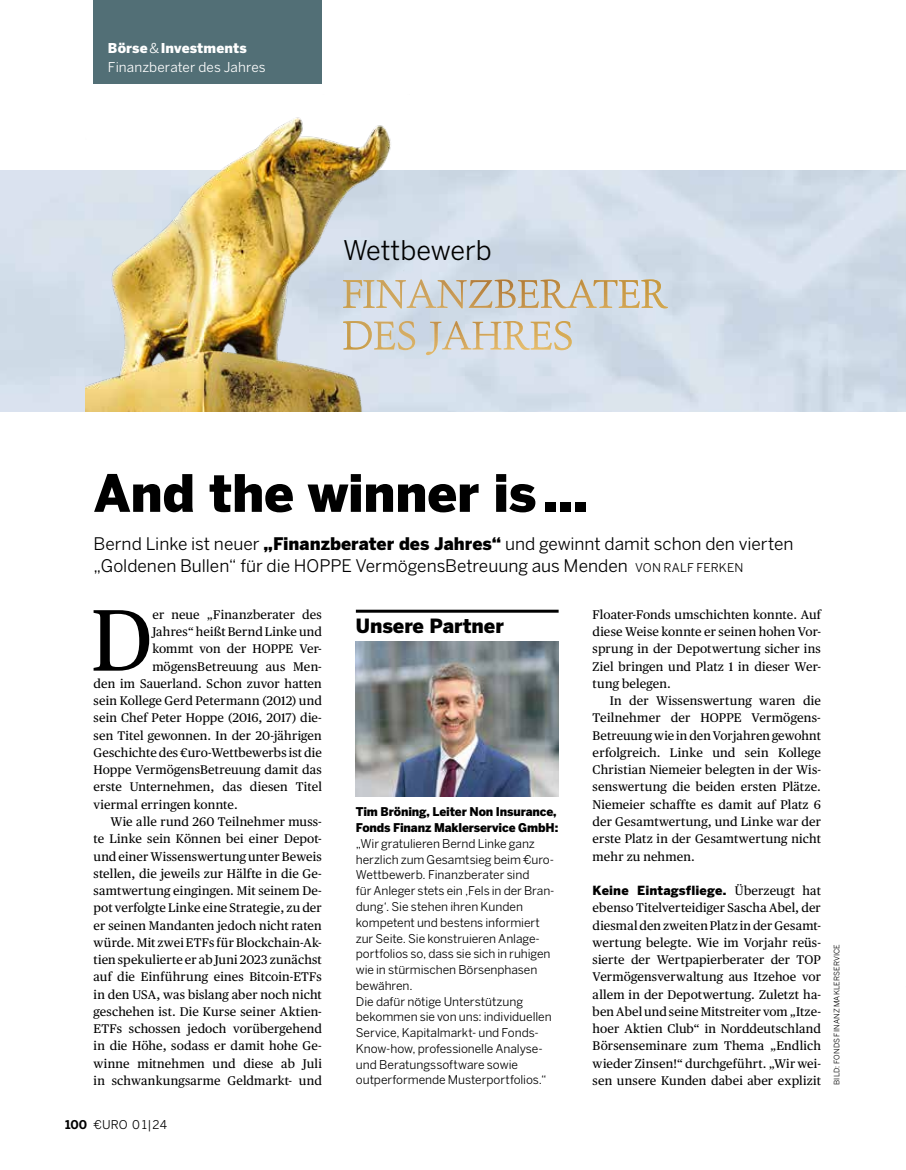
<style>
.page{position:relative;width:906px;height:1170px;background:#fff}
.page>*{position:absolute;margin:0;border:0;box-sizing:border-box;transform-origin:0 0}
.t1{font:87.15px "Publico Text";color:#000}
.t2{font:900 51px "Benton Sans";letter-spacing:-.005em;color:#000}
.t3{font:26.85px "Benton Sans";color:#000}
.t4{font:900 19.5px "Benton Sans";color:#000}
.t5{font:17.25px/22.5px "Benton Sans";color:#000}
.t6{font:13.5px/18.9px "Benton Sans";letter-spacing:.01em;color:#fff}
.t7{font:12.6px/17.2px "Publico Text";letter-spacing:.01em;color:#000;text-align:justify}
.t8{font:900 12.6px "Benton Sans";letter-spacing:.01em;color:#000}
.t9{font:12px/15.8px "Benton Sans";letter-spacing:-.005em;color:#000}
.t10{font:900 12px/15.8px "Benton Sans";letter-spacing:-.01em;color:#000}
.t11{font:7.5px "Benton Sans";letter-spacing:.015em;color:#000}
.s1{font-weight:900}
.s2{font-size:12px}
.s3{font-weight:700}
.s4{font-family:"Publico Text";font-weight:400}
</style>
<div class="page">
<img style="left:0;top:170px;width:906px;height:242px">
<svg style="left:494px;top:279px;width:174px;height:29px"></svg>
<svg style="left:453px;top:321px;width:118px;height:29px"></svg>
<img style="left:86px;top:117px;width:367px;height:295px">
<img style="left:356px;top:641px;width:202px;height:155px">
<div style="left:94px;top:0;width:228px;height:84px;background:#526f76"></div>
<hr style="left:356px;top:609px;width:202px;height:3px;background:#000">
<p class="t6" style="left:108px;top:39px;width:159px"><span class="s1">Börse</span>&amp;<span class="s1">Investments<br></span>Finanzberater des Jahres</p>
<h3 class="t3" style="left:343px;top:235px;width:150px">Wettbewerb</h3>
<h2 class="t2" style="left:94px;top:463px;width:496px">And the winner is...</h2>
<h3 class="t5" style="left:94px;top:532px;width:701px">Bernd Linke ist neuer <span class="s1">„Finanzberater des Jahres“</span> und gewinnt damit schon den vierten „Goldenen Bullen“ für die HOPPE VermögensBetreuung aus Menden <span class="s2">VON RALF FERKEN</span></h3>
<h1 class="t1" style="left:91px;top:574px;width:63px">D</h1>
<p class="t7" style="left:152px;top:605px;width:171px">er neue „Finanzberater des</p>
<p class="t7" style="left:152px;top:622px;width:171px">Jahres“ heißt Bernd Linke und</p>
<p class="t7" style="left:152px;top:639px;width:171px">kommt von der HOPPE Ver-</p>
<p class="t7" style="left:152px;top:656px;width:171px">mögensBetreuung aus Men-</p>
<p class="t7" style="left:94px;top:674px;width:230px">den im Sauerland. Schon zuvor hatten</p>
<p class="t7" style="left:94px;top:691px;width:230px">sein Kollege Gerd Petermann (2012) und</p>
<p class="t7" style="left:94px;top:708px;width:230px">sein Chef Peter Hoppe (2016, 2017) die-</p>
<p class="t7" style="left:94px;top:725px;width:230px">sen Titel gewonnen. In der 20-jährigen</p>
<p class="t7" style="left:94px;top:743px;width:230px">Geschichte des €uro-Wettbewerbs ist die</p>
<p class="t7" style="left:94px;top:760px;width:230px">Hoppe VermögensBetreuung damit das</p>
<p class="t7" style="left:94px;top:777px;width:230px">erste Unternehmen, das diesen Titel</p>
<p class="t7" style="left:94px;top:794px;width:146px">viermal erringen konnte.</p>
<p class="t7" style="left:111px;top:812px;width:213px">Wie alle rund 260 Teilnehmer muss-</p>
<p class="t7" style="left:94px;top:829px;width:230px">te Linke sein Können bei einer Depot-</p>
<p class="t7" style="left:94px;top:846px;width:230px">und einer Wissenswertung unter Beweis</p>
<p class="t7" style="left:94px;top:863px;width:230px">stellen, die jeweils zur Hälfte in die Ge-</p>
<p class="t7" style="left:94px;top:881px;width:230px">samtwertung eingingen. Mit seinem De-</p>
<p class="t7" style="left:94px;top:898px;width:230px">pot verfolgte Linke eine Strategie, zu der</p>
<p class="t7" style="left:94px;top:915px;width:230px">er seinen Mandanten jedoch nicht raten</p>
<p class="t7" style="left:94px;top:932px;width:230px">würde. Mit zwei ETFs für Blockchain-Ak-</p>
<p class="t7" style="left:94px;top:950px;width:230px">tien spekulierte er ab Juni 2023 zunächst</p>
<p class="t7" style="left:94px;top:967px;width:230px">auf die Einführung eines Bitcoin-ETFs</p>
<p class="t7" style="left:94px;top:984px;width:230px">in den USA, was bislang aber noch nicht</p>
<p class="t7" style="left:94px;top:1001px;width:230px">geschehen ist. Die Kurse seiner Aktien-</p>
<p class="t7" style="left:94px;top:1019px;width:230px">ETFs schossen jedoch vorübergehend</p>
<p class="t7" style="left:94px;top:1036px;width:229px">in die Höhe, sodass er damit hohe Ge-</p>
<p class="t7" style="left:94px;top:1053px;width:230px">winne mitnehmen und diese ab Juli</p>
<p class="t7" style="left:94px;top:1070px;width:230px">in schwankungsarme Geldmarkt- und</p>
<p class="t9" style="left:65px;top:1116px;width:103px"><span class="s3">100</span> €URO 0 1|24</p>
<h3 class="t4" style="left:356px;top:615px;width:149px">Unsere Partner</h3>
<p class="t10" style="left:356px;top:804px;width:204px">Tim Bröning, Leiter Non Insurance,<br>Fonds Finanz Maklerservice GmbH:</p>
<p class="t9" style="left:356px;top:835px;width:200px">„Wir gratulieren Bernd Linke ganz herzlich zum Gesamtsieg beim €uro-Wettbewerb. Finanzberater sind<br>für Anleger stets ein ‚Fels in der Bran&shy;dung‘. Sie stehen ihren Kunden kompetent und bestens informiert zur Seite. Sie konstruieren Anlage&shy;portfolios so, dass sie sich in ruhigen wie in stürmischen Börsenphasen bewähren.<br>Die dafür nötige Unterstützung bekommen sie von uns: individuellen Service, Kapitalmarkt- und Fonds-Know-how, professionelle Analyse&shy;und Beratungssoftware sowie outperformende Musterportfolios.“</p>
<p class="t7" style="left:592px;top:605px;width:230px">Floater-Fonds umschichten konnte. Auf diese Weise konnte er seinen hohen Vor&shy;sprung in der Depotwertung sicher ins Ziel bringen und Platz 1 in dieser Wer&shy;tung belegen.</p>
<p class="t7" style="left:592px;top:691px;width:230px;text-indent:17px">In der Wissenswertung waren die Teilnehmer der HOPPE Vermögens-Betreuung wie in den Vorjahren gewohnt erfolgreich. Linke und sein Kollege Christian Niemeier belegten in der Wis&shy;senswertung die beiden ersten Plätze.<br>Niemeier schaffte es damit auf Platz 6 der Gesamtwertung, und Linke war der erste Platz in der Gesamtwertung nicht mehr zu nehmen.</p>
<p class="t8" style="left:592px;top:883px;width:230px">Keine Eintagsfliege. <span class="s4">Überzeugt hat</span></p>
<p class="t7" style="left:592px;top:898px;width:230px">ebenso Titelverteidiger Sascha Abel, der diesmal den zweiten Platz in der Gesamt&shy;wertung belegte. Wie im Vorjahr reüs&shy;sierte der Wertpapierberater der TOP Vermögensverwaltung aus Itzehoe vor allem in der Depotwertung. Zuletzt ha&shy;ben Abel und seine Mitstreiter vom „Itze&shy;hoer Aktien Club“ in Norddeutschland Börsenseminare zum Thema „Endlich wieder Zinsen!“ durchgeführt. „Wir wei&shy;sen unsere Kunden dabei aber explizit</p>
<p class="t11" style="left:832px;top:1084px;width:142px;rotate:-90deg">BILD: FONDS FINANZ MAKLERSERVICE</p>
</div>
